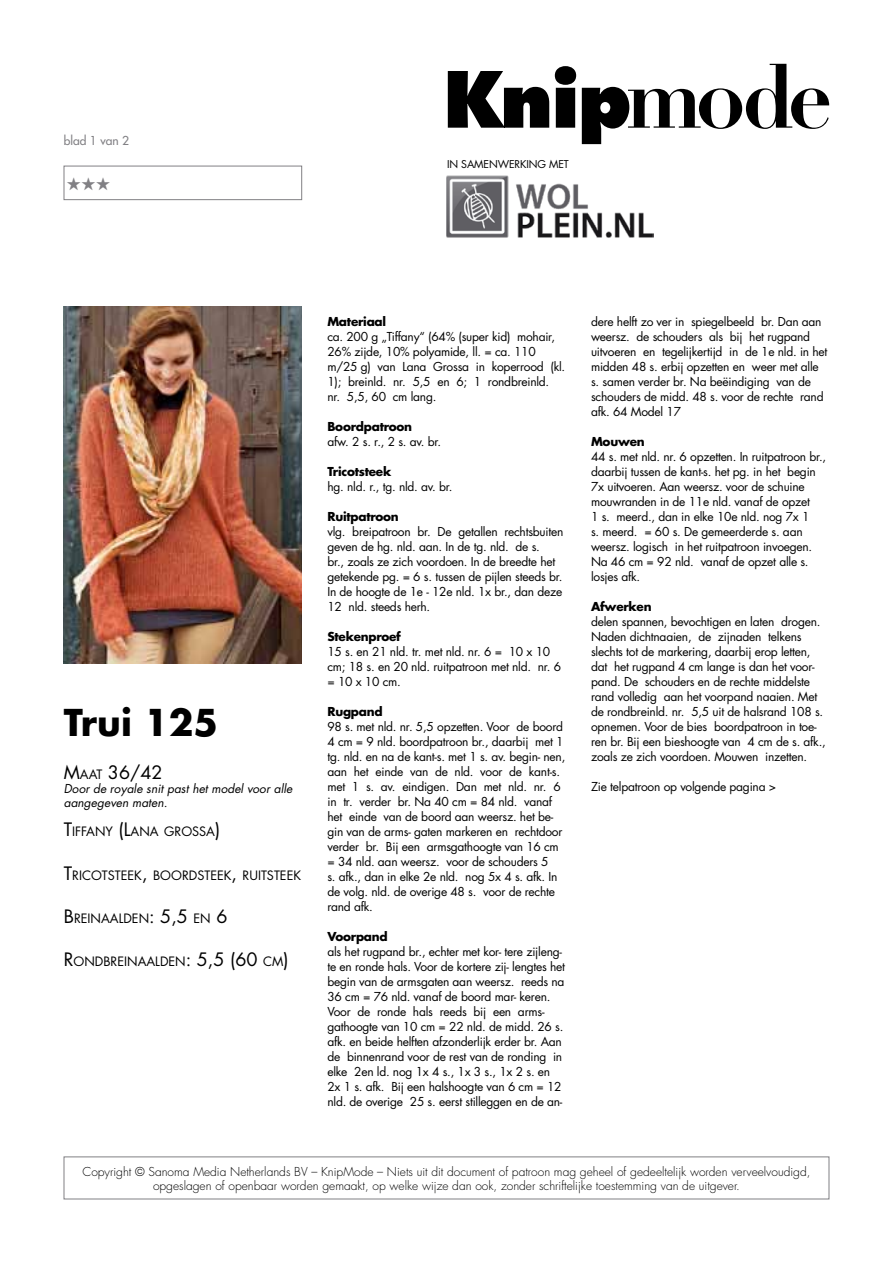
<style>
.page{position:relative;width:893px;height:1263px;background:#fff}
.page>*{position:absolute;margin:0;border:0;box-sizing:border-box;transform-origin:0 0}
.t1{font:700 36px "Futura Std";color:#000}
.t2{font:18px "Futura Std";color:#000}
.t3{font:18px "Zapf Dingbats ITC";color:#818084}
.t4{font:12.6px "Futura Std";color:#000}
.t5{font:12px/15px "Futura Std";letter-spacing:-.02em;color:#000}
.t6{font:300 12px/14.4px "Futura Std";color:#000;text-align:center}
.t7{font:700 12px "Futura Std";letter-spacing:-.02em;color:#000}
.t8{font:italic 12px/14.1px "Futura Std";color:#000}
.t9{font:500 12px "Futura Std";color:#818084}
.t10{font:10.5px "Futura Std";letter-spacing:-.01em;color:#000}
.s1{font-size:12.6px}
.s2{font-size:18px}
</style>
<div class="page">
<div style="left:64px;top:166px;width:238px;height:34px;border:1px solid #818084"></div>
<img style="left:64px;top:306px;width:238px;height:357px">
<svg style="left:448px;top:64px;width:381px;height:80px"></svg>
<img style="left:447px;top:175px;width:206px;height:63px">
<p class="t9" style="left:64px;top:133px;width:67px">blad 1 van 2</p>
<h2 class="t3" style="left:67px;top:175px;width:46px">★★★</h2>
<p class="t10" style="left:447px;top:157px;width:87px">in samenwerking</p>
<p class="t10" style="left:549px;top:157px;width:19px">met</p>
<h1 class="t1" style="left:64px;top:698px;width:156px">Trui 125</h1>
<h2 class="t2" style="left:64px;top:761px;width:100px">M<span class="s1">AAT</span> 36/42</h2>
<p class="t8" style="left:64px;top:782px;width:230px">Door de royale snit past het model voor alle aangegeven maten.</p>
<p class="t4" style="left:64px;top:824px;width:158px"><span class="s2">T</span>IFFANY <span class="s2">(L</span>ANA GROSSA<span class="s2">)</span></p>
<p class="t4" style="left:64px;top:867px;width:239px"><span class="s2">T</span>RICOTSTEEK<span class="s2">,</span> BOORDSTEEK<span class="s2">,</span> RUITSTEEK</p>
<p class="t4" style="left:64px;top:910px;width:165px"><span class="s2">B</span>REINAALDEN<span class="s2">: 5,5</span> EN <span class="s2">6</span></p>
<p class="t4" style="left:64px;top:953px;width:226px"><span class="s2">R</span>ONDBREINAALDEN<span class="s2">: 5,5 (60</span> CM<span class="s2">)</span></p>
<p class="t7" style="left:327px;top:314px;width:60px">Materiaal</p>
<p class="t5" style="left:327px;top:329px;width:239px">ca. 200 g „Tiffany“ (64% (super kid) mohair, 26% zijde, 10% polyamide, ll. = ca. 110 m/25 g) van Lana Grossa in koperrood (kl.<br>1); breinld. nr. 5,5 en 6; 1 rondbreinld.<br>nr. 5,5, 60 cm lang.</p>
<p class="t7" style="left:327px;top:418px;width:86px">Boordpatroon</p>
<p class="t5" style="left:327px;top:434px;width:115px">afw. 2 s. r., 2 s. av. br.</p>
<p class="t7" style="left:327px;top:463px;width:65px">Tricotsteek</p>
<p class="t5" style="left:327px;top:479px;width:127px">hg. nld. r., tg. nld. av. br.</p>
<p class="t7" style="left:327px;top:508px;width:73px">Ruitpatroon</p>
<p class="t5" style="left:327px;top:524px;width:237px">vlg. breipatroon br. De getallen rechtsbuiten geven de hg. nld. aan. In de tg. nld. de s.<br>br., zoals ze zich voordoen. In de breedte het getekende pg. = 6 s. tussen de pijlen steeds br.<br>In de hoogte de 1e - 12e nld. 1x br., dan deze 12 nld. steeds herh.</p>
<p class="t7" style="left:327px;top:628px;width:75px">Stekenproef</p>
<p class="t5" style="left:327px;top:644px;width:235px">15 s. en 21 nld. tr. met nld. nr. 6 = 10 x 10 cm; 18 s. en 20 nld. ruitpatroon met nld. nr. 6 = 10 x 10 cm.</p>
<p class="t7" style="left:327px;top:703px;width:57px">Rugpand</p>
<p class="t5" style="left:327px;top:719px;width:239px">98 s. met nld. nr. 5,5 opzetten. Voor de boord 4 cm = 9 nld. boordpatroon br., daarbij met 1 tg. nld. en na de kant-s. met 1 s. av. begin- nen, aan het einde van de nld. voor de kant-s. met 1 s. av. eindigen. Dan met nld. nr. 6 in tr. verder br. Na 40 cm = 84 nld. vanaf het einde van de boord aan weersz. het be&shy;gin van de arms- gaten markeren en rechtdoor verder br. Bij een armsgathoogte van 16 cm = 34 nld. aan weersz. voor de schouders 5<br>s. afk., dan in elke 2e nld. nog 5x 4 s. afk. In de volg. nld. de overige 48 s. voor de rechte rand afk.</p>
<p class="t7" style="left:327px;top:928px;width:62px">Voorpand</p>
<p class="t5" style="left:327px;top:944px;width:239px">als het rugpand br., echter met kor- tere zijleng&shy;te en ronde hals. Voor de kortere zij- lengtes het begin van de armsgaten aan weersz. reeds na 36 cm = 76 nld. vanaf de boord mar- keren.<br>Voor de ronde hals reeds bij een arms&shy;gathoogte van 10 cm = 22 nld. de midd. 26 s. afk. en beide helften afzonderlijk erder br. Aan de binnenrand voor de rest van de ronding in elke 2en ld. nog 1x 4 s., 1x 3 s., 1x 2 s. en 2x 1 s. afk. Bij een halshoogte van 6 cm = 12 nld. de overige 25 s. eerst stilleggen en de an-</p>
<p class="t5" style="left:591px;top:314px;width:238px">dere helft zo ver in spiegelbeeld br. Dan aan weersz. de schouders als bij het rugpand uitvoeren en tegelijkertijd in de 1e nld. in het midden 48 s. erbij opzetten en weer met alle s. samen verder br. Na beëindiging van de schouders de midd. 48 s. voor de rechte rand afk. 64 Model 17</p>
<p class="t7" style="left:591px;top:433px;width:55px">Mouwen</p>
<p class="t5" style="left:591px;top:449px;width:237px">44 s. met nld. nr. 6 opzetten. In ruitpatroon br., daarbij tussen de kant-s. het pg. in het begin 7x uitvoeren. Aan weersz. voor de schuine mouwranden in de 11e nld. vanaf de opzet<br>1 s. meerd., dan in elke 10e nld. nog 7x 1<br>s. meerd. = 60 s. De gemeerderde s. aan weersz. logisch in het ruitpatroon invoegen.<br>Na 46 cm = 92 nld. vanaf de opzet alle s. losjes afk.</p>
<p class="t7" style="left:591px;top:598px;width:62px">Afwerken</p>
<p class="t5" style="left:591px;top:614px;width:236px">delen spannen, bevochtigen en laten drogen.<br>Naden dichtnaaien, de zijnaden telkens slechts tot de markering, daarbij erop letten, dat het rugpand 4 cm lange is dan het voor&shy;pand. De schouders en de rechte middelste rand volledig aan het voorpand naaien. Met de rondbreinld. nr. 5,5 uit de halsrand 108 s. opnemen. Voor de bies boordpatroon in toe&shy;ren br. Bij een bieshoogte van 4 cm de s. afk., zoals ze zich voordoen. Mouwen inzetten.</p>
<p class="t5" style="left:591px;top:779px;width:187px">Zie telpatroon op volgende pagina &gt;</p>
<p class="t6" style="left:82px;top:1164px;width:729px">Copyright © Sanoma Media Netherlands BV – KnipMode – Niets uit dit document of patroon mag geheel of gedeeltelijk worden verveelvoudigd, opgeslagen of openbaar worden gemaakt, op welke wijze dan ook, zonder schriftelijke toestemming van de uitgever.</p>
</div>
